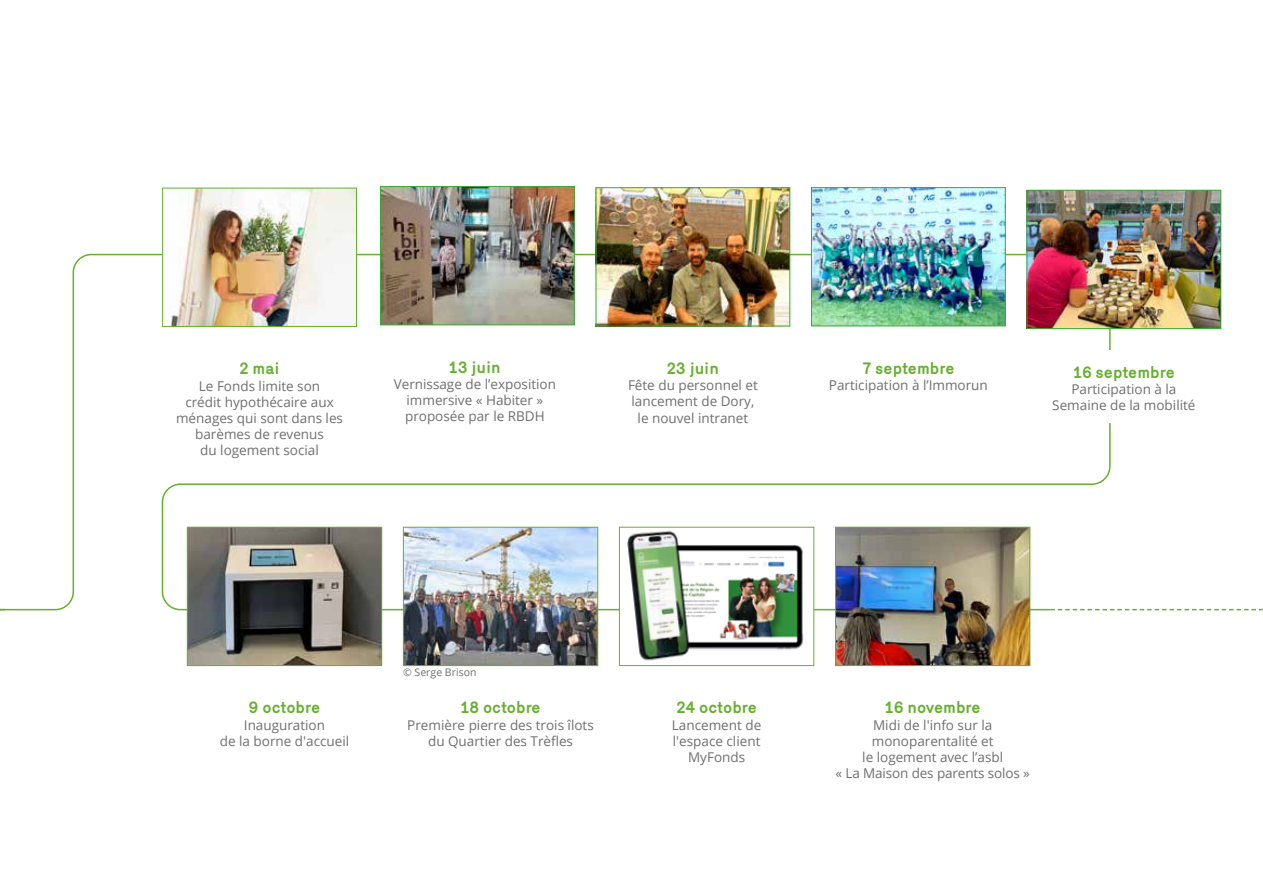
<style>
.page{position:relative;width:1263px;height:893px;background:#fff}
.page>*{position:absolute;margin:0;border:0;box-sizing:border-box;transform-origin:0 0}
.t1{font:700 16.5px "Merkury";color:#67af2f}
.t2{font:13.5px/16.2px "Open Sans";color:#706f6f;text-align:center}
.t3{font:10.5px "Open Sans";color:#706f6f}
</style>
<div class="page">
<svg style="left:0;top:253px;width:1111px;height:358px"></svg>
<div style="left:1010px;top:350px;width:228px;height:73px;background:#fff"></div>
<img style="left:164px;top:190px;width:191px;height:135px">
<div style="left:162px;top:188px;width:195px;height:139px;border:1px solid #67af2f"></div>
<img style="left:382px;top:188px;width:190px;height:135px">
<div style="left:380px;top:186px;width:194px;height:139px;border:1px solid #3aaa35"></div>
<div style="left:596px;top:362px;width:194px;height:88px;background:#fff"></div>
<img style="left:598px;top:189px;width:190px;height:135px">
<div style="left:596px;top:187px;width:194px;height:139px;border:1px solid #3aaa35"></div>
<img style="left:813px;top:189px;width:190px;height:135px">
<div style="left:811px;top:187px;width:194px;height:139px;border:1px solid #3aaa35"></div>
<div style="left:811px;top:362px;width:194px;height:88px;background:#fff"></div>
<hr style="left:792px;top:609px;width:258px;height:1px;background:#67af2f">
<svg style="left:1050px;top:609px;width:213px;height:1px"></svg>
<img style="left:1029px;top:192px;width:190px;height:135px">
<div style="left:1027px;top:190px;width:194px;height:139px;border:1px solid #3aaa35"></div>
<img style="left:405px;top:529px;width:188px;height:135px">
<div style="left:403px;top:527px;width:195px;height:139px;border:1px solid #67af2f"></div>
<div style="left:619px;top:527px;width:195px;height:139px;background:#fff;border:1px solid #67af2f"></div>
<img style="left:837px;top:529px;width:191px;height:135px">
<div style="left:835px;top:527px;width:195px;height:139px;border:1px solid #67af2f"></div>
<img style="left:189px;top:529px;width:191px;height:135px">
<div style="left:187px;top:527px;width:195px;height:139px;border:1px solid #67af2f"></div>
<img style="left:767px;top:532px;width:50px;height:123px">
<img style="left:593px;top:488px;width:174px;height:179px">
<p class="t1" style="left:239px;top:356px;width:42px">2 mai</p>
<p class="t2" style="left:176px;top:377px;width:168px">Le Fonds limite son<br>crédit hypothécaire aux ménages qui sont dans les barèmes de revenus<br>du logement social</p>
<p class="t1" style="left:449px;top:355px;width:53px">13 juin</p>
<p class="t2" style="left:394px;top:376px;width:164px">Vernissage de l’exposition immersive « Habiter » proposée par le RBDH</p>
<p class="t1" style="left:667px;top:356px;width:54px">23 juin</p>
<p class="t2" style="left:628px;top:377px;width:131px">Fête du personnel et lancement de Dory, le nouvel intranet</p>
<p class="t1" style="left:862px;top:356px;width:94px">7 septembre</p>
<p class="t2" style="left:829px;top:377px;width:160px">Participation à l’Immorun</p>
<p class="t1" style="left:1073px;top:359px;width:103px">16 septembre</p>
<p class="t2" style="left:1052px;top:380px;width:145px">Participation à la<br>Semaine de la mobilité</p>
<p class="t1" style="left:249px;top:695px;width:73px">9 octobre</p>
<p class="t2" style="left:220px;top:716px;width:131px">Inauguration<br>de la borne d'accueil</p>
<p class="t3" style="left:403px;top:665px;width:75px">© Serge Brison</p>
<p class="t1" style="left:460px;top:695px;width:82px">18 octobre</p>
<p class="t2" style="left:407px;top:716px;width:188px">Première pierre des trois îlots du Quartier des Trèfles</p>
<p class="t1" style="left:676px;top:695px;width:82px">24 octobre</p>
<p class="t2" style="left:672px;top:716px;width:91px">Lancement de l'espace client<br>MyFonds</p>
<p class="t1" style="left:885px;top:695px;width:97px">16 novembre</p>
<p class="t2" style="left:836px;top:716px;width:196px">Midi de l'info sur la monoparentalité et<br>le logement avec l’asbl<br>« La Maison des parents solos »</p>
</div>
